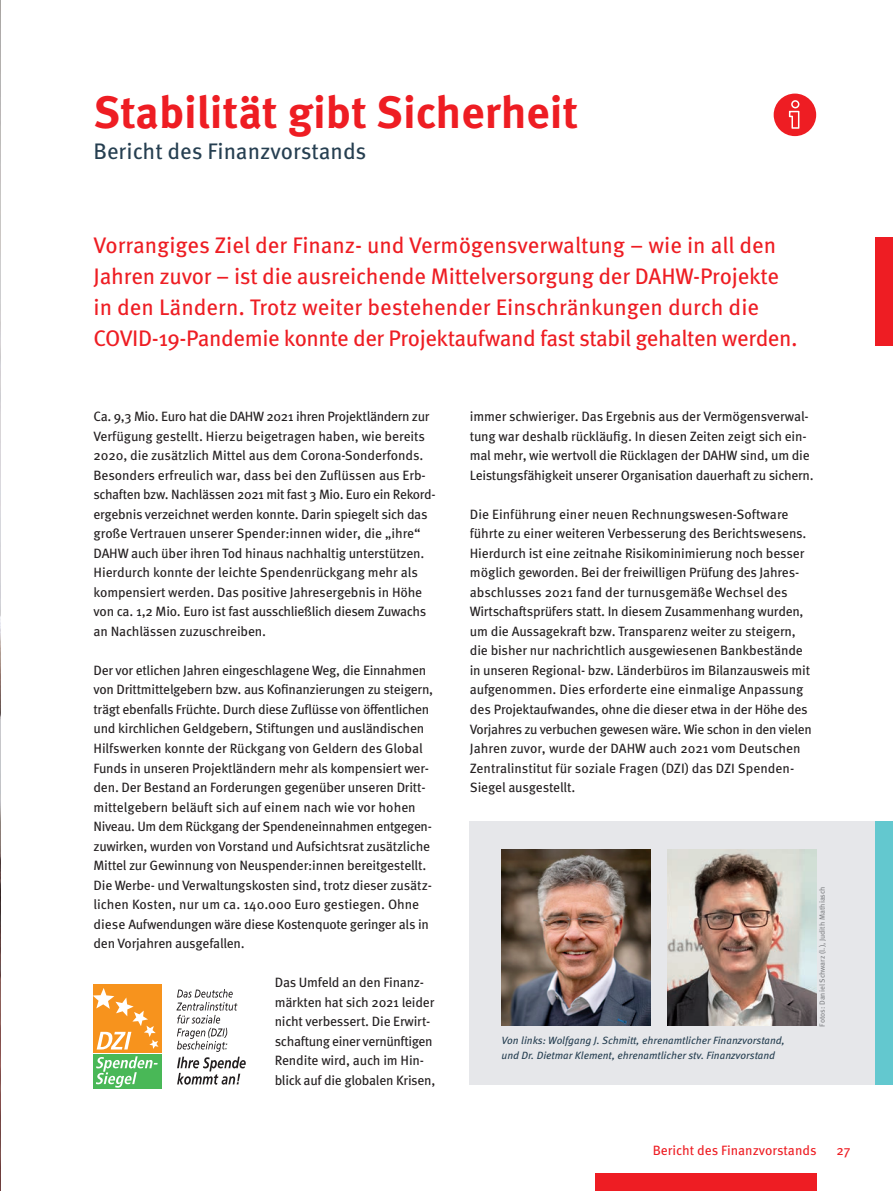
<style>
.page{position:relative;width:893px;height:1191px;background:#fff}
.page>*{position:absolute;margin:0;border:0;box-sizing:border-box;transform-origin:0 0}
.t1{font:700 45px "Meta OT";color:#ee1d23}
.t2{font:22.5px/30.8px "Meta OT";letter-spacing:-.01em;color:#ee1d23}
.t3{font:22.5px "Meta OT";color:#263f51}
.t4{font:13.5px/19.5px "Meta OT";letter-spacing:-.015em;color:#231f20}
.t5{font:13.5px "Meta OT";color:#ee1d23}
.t6{font:italic 10.5px/15.8px "Meta OT";color:#263f51}
.t7{font:7.5px "Meta OT";color:#808285}
</style>
<div class="page">
<div style="left:595px;top:1174px;width:221px;height:17px;background:#ee1d23"></div>
<img style="left:0;top:0;width:1px;height:1191px">
<div style="left:774px;top:94px;width:42px;height:42px;background:#ee1d23;border-radius:50%"></div>
<svg style="left:789px;top:100px;width:10px;height:29px"></svg>
<div style="left:93px;top:984px;width:69px;height:69px;background:#f7931d"></div>
<div style="left:93px;top:1054px;width:69px;height:35px;background:#49b857"></div>
<svg style="left:96px;top:1056px;width:62px;height:31px"></svg>
<svg style="left:93px;top:988px;width:65px;height:61px"></svg>
<svg style="left:176px;top:989px;width:70px;height:95px"></svg>
<div style="left:470px;top:821px;width:423px;height:263px;background:#e6e7ea"></div>
<div style="left:876px;top:821px;width:17px;height:263px;background:#63c8cf"></div>
<div style="left:876px;top:238px;width:17px;height:108px;background:#ee1d23"></div>
<img style="left:501px;top:849px;width:149px;height:177px">
<img style="left:668px;top:849px;width:148px;height:177px">
<h1 class="t1" style="left:94px;top:83px;width:486px">Stabilität gibt Sicherheit</h1>
<h2 class="t3" style="left:94px;top:137px;width:274px">Bericht des Finanzvorstands</h2>
<p class="t2" style="left:94px;top:231px;width:706px">Vorrangiges Ziel der Finanz- und Vermögensverwaltung – wie in all den Jahren zuvor – ist die ausreichende Mittelversorgung der DAHW-Projekte in den Ländern. Trotz weiter bestehender Einschränkungen durch die COVID-19-Pandemie konnte der Projektaufwand fast stabil gehalten werden.</p>
<p class="t4" style="left:94px;top:407px;width:344px">Ca. 9,3 Mio. Euro hat die DAHW 2021 ihren Projektländern zur Verfügung gestellt. Hierzu beigetragen haben, wie bereits 2020, die zusätzlich Mittel aus dem Corona-Sonderfonds.<br>Besonders erfreulich war, dass bei den Zuflüssen aus Erb&shy;schaften bzw. Nachlässen 2021 mit fast 3 Mio. Euro ein Rekord&shy;ergebnis verzeichnet werden konnte. Darin spiegelt sich das große Vertrauen unserer Spender:innen wider, die „ihre“ DAHW auch über ihren Tod hinaus nachhaltig unterstützen.<br>Hierdurch konnte der leichte Spendenrückgang mehr als kompensiert werden. Das positive Jahresergebnis in Höhe von ca. 1,2 Mio. Euro ist fast ausschließlich diesem Zuwachs an Nachlässen zuzuschreiben.</p>
<p class="t4" style="left:94px;top:661px;width:341px">Der vor etlichen Jahren eingeschlagene Weg, die Einnahmen von Drittmittelgebern bzw. aus Kofinanzierungen zu steigern, trägt ebenfalls Früchte. Durch diese Zuflüsse von öffentlichen und kirchlichen Geldgebern, Stiftungen und ausländischen Hilfswerken konnte der Rückgang von Geldern des Global Funds in unseren Projektländern mehr als kompensiert wer&shy;den. Der Bestand an Forderungen gegenüber unseren Dritt&shy;mittelgebern beläuft sich auf einem nach wie vor hohen Niveau. Um dem Rückgang der Spendeneinnahmen entgegen&shy;zuwirken, wurden von Vorstand und Aufsichtsrat zusätzliche Mittel zur Gewinnung von Neuspender:innen bereitgestellt.<br>Die Werbe- und Verwaltungskosten sind, trotz dieser zusätz&shy;lichen Kosten, nur um ca. 140.000 Euro gestiegen. Ohne diese Aufwendungen wäre diese Kostenquote geringer als in den Vorjahren ausgefallen.</p>
<p class="t4" style="left:275px;top:973px;width:162px">Das Umfeld an den Finanz&shy;märkten hat sich 2021 leider nicht verbessert. Die Erwirt&shy;schaftung einer vernünftigen<br>Rendite wird, auch im Hin&shy;blick auf die globalen Krisen,</p>
<p class="t4" style="left:470px;top:407px;width:345px">immer schwieriger. Das Ergebnis aus der Vermögensverwal&shy;tung war deshalb rückläufig. In diesen Zeiten zeigt sich ein&shy;mal mehr, wie wertvoll die Rücklagen der DAHW sind, um die Leistungsfähigkeit unserer Organisation dauerhaft zu sichern.</p>
<p class="t4" style="left:470px;top:505px;width:343px">Die Einführung einer neuen Rechnungswesen-Software führte zu einer weiteren Verbesserung des Berichtswesens.<br>Hierdurch ist eine zeitnahe Risikominimierung noch besser möglich geworden. Bei der freiwilligen Prüfung des Jahres&shy;abschlusses 2021 fand der turnusgemäße Wechsel des Wirtschaftsprüfers statt. In diesem Zusammenhang wurden, um die Aussagekraft bzw. Transparenz weiter zu steigern, die bisher nur nachrichtlich ausgewiesenen Bankbestände in unseren Regional- bzw. Länderbüros im Bilanzausweis mit aufgenommen. Dies erforderte eine einmalige Anpassung des Projektaufwandes, ohne die dieser etwa in der Höhe des Vorjahres zu verbuchen gewesen wäre. Wie schon in den vielen Jahren zuvor, wurde der DAHW auch 2021 vom Deutschen Zentralinstitut für soziale Fragen (DZI) das DZI Spenden-Siegel ausgestellt.</p>
<p class="t6" style="left:501px;top:1032px;width:285px">Von links: Wolfgang J. Schmitt, ehrenamtlicher Finanzvorstand, und Dr. Dietmar Klement, ehrenamtlicher stv. Finanzvorstand</p>
<p class="t7" style="left:817px;top:1026px;width:142px;rotate:-90deg">Fotos: Daniel Schwarz (l.), Judith Mathiasch</p>
<p class="t5" style="left:653px;top:1141px;width:165px">Bericht des Finanzvorstands</p>
<p class="t5" style="left:836px;top:1141px;width:15px">27</p>
</div>
